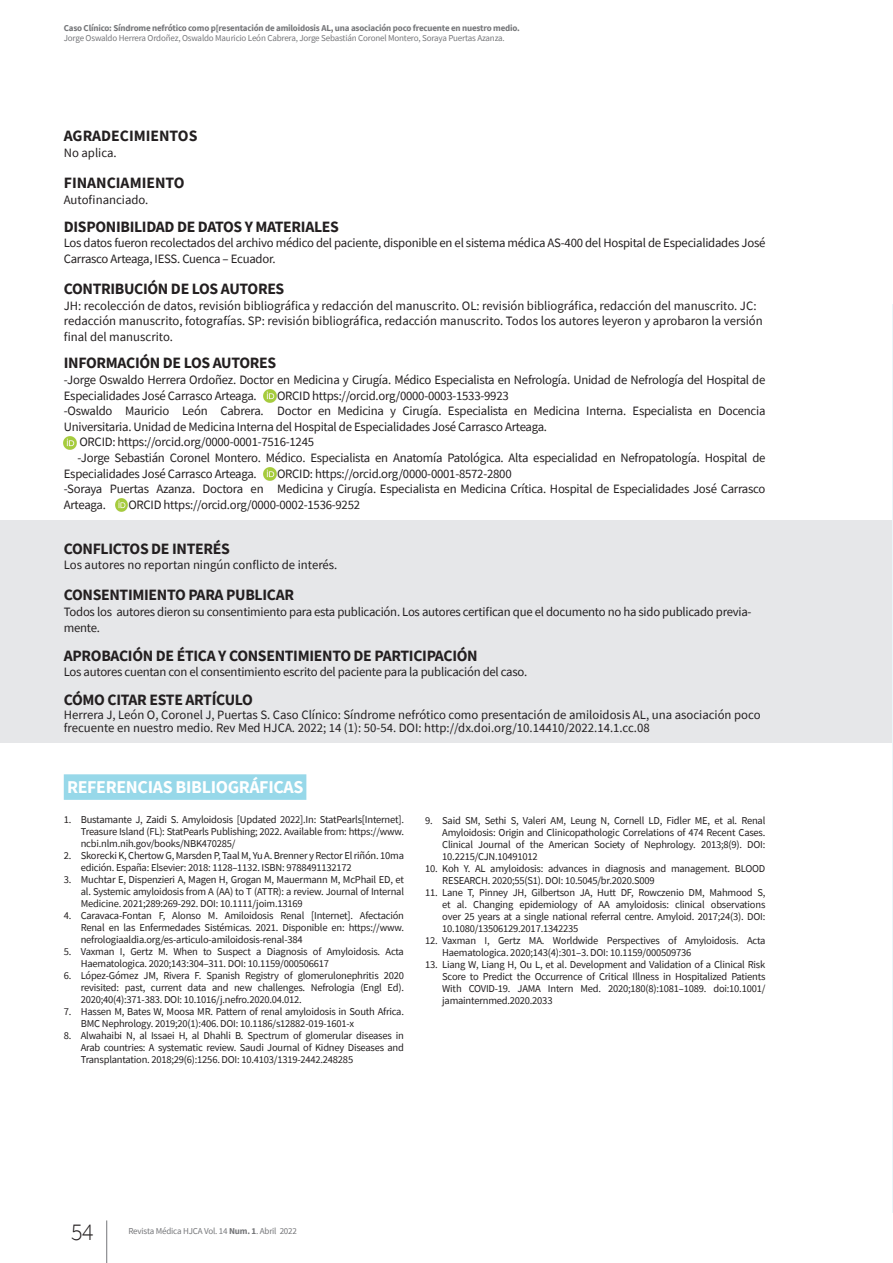
<style>
.page{position:relative;width:893px;height:1263px;background:#fff}
.page>*{position:absolute;margin:0;border:0;box-sizing:border-box;transform-origin:0 0}
.t1{font:300 24px "Source Sans Pro";color:#231f20}
.subtitulo2{font:700 18px "Source Sans Pro";letter-spacing:-.02em;color:#fff}
.de_los_autores{font:700 15.75px "Source Sans Pro";letter-spacing:-.02em;color:#231f20}
.EndNote_Bibliography{font:700 15.75px "Source Sans Pro";color:#231f20}
.de_los_autores-2{font:12.75px/15.6px "Source Sans Pro";letter-spacing:-.02em;color:#231f20}
.EndNote_Bibliography-2{font:12.75px/15.6px "Source Sans Pro";color:#231f20}
.de_los_autores-3{font:12.75px/13.5px "Source Sans Pro";color:#231f20}
.t2{font:10.5px/12px "Source Sans Pro";letter-spacing:-.02em;color:#231f20;text-align:justify}
.up{font:9px "Source Sans Pro";letter-spacing:-.02em;color:#757679}
.up-2{font:700 9px "Source Sans Pro";letter-spacing:-.02em;color:#757679}
.s1{font-weight:700}
</style>
<div class="page">
<hr style="left:106px;top:1220px;width:1px;height:43px;background:#757679">
<div style="left:0;top:520px;width:893px;height:223px;background:#e6e7e9"></div>
<hr style="left:892px;top:304px;width:1px;height:908px;background:#eaf6f9">
<svg style="left:264px;top:390px;width:13px;height:12px"></svg>
<svg style="left:64px;top:436px;width:13px;height:13px"></svg>
<svg style="left:264px;top:468px;width:13px;height:12px"></svg>
<svg style="left:115px;top:499px;width:13px;height:13px"></svg>
<div style="left:64px;top:774px;width:242px;height:26px;background:#97d8e9"></div>
<p class="up-2" style="left:64px;top:22px;width:458px">Caso Clínico: Síndrome nefrótico como p[resentación de amiloidosis AL, una asociación poco frecuente en nuestro medio.</p>
<p class="up" style="left:64px;top:33px;width:442px">Jorge Oswaldo Herrera Ordoñez, Oswaldo Mauricio León Cabrera, Jorge Sebastián Coronel Montero, Soraya Puertas Azanza.</p>
<p class="EndNote_Bibliography" style="left:64px;top:125px;width:135px">AGRADECIMIENTOS</p>
<p class="EndNote_Bibliography-2" style="left:64px;top:144px;width:54px">No aplica.</p>
<p class="EndNote_Bibliography" style="left:64px;top:173px;width:122px">FINANCIAMIENTO</p>
<p class="EndNote_Bibliography-2" style="left:64px;top:192px;width:86px">Autofinanciado.</p>
<p class="de_los_autores" style="left:64px;top:216px;width:277px">DISPONIBILIDAD DE DATOS Y MATERIALES</p>
<p class="de_los_autores-2" style="left:64px;top:235px;width:703px">Los datos fueron recolectados del archivo médico del paciente, disponible en el sistema médica AS-400 del Hospital de Especialidades José<br>Carrasco Arteaga, IESS. Cuenca – Ecuador.</p>
<p class="de_los_autores" style="left:64px;top:278px;width:222px">CONTRIBUCIÓN DE LOS AUTORES</p>
<p class="EndNote_Bibliography-2" style="left:64px;top:297px;width:700px">JH: recolección de datos, revisión bibliográfica y redacción del manuscrito. OL: revisión bibliográfica, redacción del manuscrito. JC: redacción manuscrito, fotografías. SP: revisión bibliográfica, redacción manuscrito. Todos los autores leyeron y aprobaron la versión final del manuscrito.</p>
<p class="de_los_autores" style="left:64px;top:353px;width:214px">INFORMACIÓN DE LOS AUTORES</p>
<p class="de_los_autores-2" style="left:64px;top:372px;width:703px">-Jorge Oswaldo Herrera Ordoñez. Doctor en Medicina y Cirugía. Médico Especialista en Nefrología. Unidad de Nefrología del Hospital de<br>Especialidades José Carrasco Arteaga.</p>
<p class="de_los_autores-2" style="left:277px;top:387px;width:233px">ORCID https://orcid.org/0000-0003-1533-9923</p>
<p class="de_los_autores-2" style="left:64px;top:403px;width:703px">-Oswaldo Mauricio León Cabrera. Doctor en Medicina y Cirugía. Especialista en Medicina Interna. Especialista en Docencia<br>Universitaria. Unidad de Medicina Interna del Hospital de Especialidades José Carrasco Arteaga.</p>
<p class="de_los_autores-2" style="left:79px;top:434px;width:236px">ORCID: https://orcid.org/0000-0001-7516-1245</p>
<p class="de_los_autores-2" style="left:64px;top:450px;width:703px;text-indent:14px">-Jorge Sebastián Coronel Montero. Médico. Especialista en Anatomía Patológica. Alta especialidad en Nefropatología. Hospital de<br>Especialidades José Carrasco Arteaga.</p>
<p class="de_los_autores-2" style="left:277px;top:465px;width:236px">ORCID: https://orcid.org/0000-0001-8572-2800</p>
<p class="de_los_autores-2" style="left:64px;top:481px;width:703px">-Soraya Puertas Azanza. Doctora en Medicina y Cirugía. Especialista en Medicina Crítica. Hospital de Especialidades José Carrasco<br>Arteaga.</p>
<p class="de_los_autores-2" style="left:128px;top:497px;width:233px">ORCID https://orcid.org/0000-0002-1536-9252</p>
<p class="de_los_autores" style="left:64px;top:538px;width:168px">CONFLICTOS DE INTERÉS</p>
<p class="de_los_autores-3" style="left:64px;top:558px;width:275px">Los autores no reportan ningún conflicto de interés.</p>
<p class="de_los_autores" style="left:64px;top:584px;width:232px">CONSENTIMIENTO PARA PUBLICAR</p>
<p class="de_los_autores-2" style="left:64px;top:604px;width:689px">Todos los autores dieron su consentimiento para esta publicación. Los autores certifican que el documento no ha sido publicado previa&shy;mente.</p>
<p class="de_los_autores" style="left:64px;top:645px;width:415px">APROBACIÓN DE ÉTICA Y CONSENTIMIENTO DE PARTICIPACIÓN</p>
<p class="de_los_autores-2" style="left:64px;top:664px;width:465px">Los autores cuentan con el consentimiento escrito del paciente para la publicación del caso.</p>
<p class="de_los_autores" style="left:64px;top:689px;width:191px">CÓMO CITAR ESTE ARTÍCULO</p>
<p class="de_los_autores-3" style="left:64px;top:708px;width:698px">Herrera J, León O, Coronel J, Puertas S. Caso Clínico: Síndrome nefrótico como presentación de amiloidosis AL, una asociación poco frecuente en nuestro medio. Rev Med HJCA. 2022; 14 (1): 50-54. DOI: http://dx.doi.org/10.14410/2022.14.1.cc.08</p>
<p class="subtitulo2" style="left:67px;top:774px;width:238px">REFERENCIAS BIBLIOGRÁFICAS</p>
<p class="t2" style="left:81px;top:813px;width:325px;text-indent:-17px">1. Bustamante J, Zaidi S. Amyloidosis [Updated 2022].In: StatPearls[Internet].<br>Treasure Island (FL): StatPearls Publishing; 2022. Available from: https://www. ncbi.nlm.nih.gov/books/NBK470285/</p>
<p class="t2" style="left:81px;top:849px;width:325px;text-indent:-17px">2. Skorecki K, Chertow G, Marsden P, Taal M, Yu A. Brenner y Rector El riñón. 10ma edición. España: Elsevier: 2018: 1128–1132. ISBN: 9788491132172</p>
<p class="t2" style="left:81px;top:873px;width:325px;text-indent:-17px">3. Muchtar E, Dispenzieri A, Magen H, Grogan M, Mauermann M, McPhail ED, et al. Systemic amyloidosis from A (AA) to T (ATTR): a review. Journal of Internal Medicine. 2021;289:269-292. DOI: 10.1111/joim.13169</p>
<p class="t2" style="left:81px;top:909px;width:325px;text-indent:-17px">4. Caravaca-Fontan F, Alonso M. Amiloidosis Renal [Internet]. Afectación Renal en las Enfermedades Sistémicas. 2021. Disponible en: https://www. nefrologiaaldia.org/es-articulo-amiloidosis-renal-384</p>
<p class="t2" style="left:81px;top:945px;width:325px;text-indent:-17px">5. Vaxman I, Gertz M. When to Suspect a Diagnosis of Amyloidosis. Acta<br>Haematologica. 2020;143:304–311. DOI: 10.1159/000506617</p>
<p class="t2" style="left:81px;top:969px;width:325px;text-indent:-17px">6. López-Gómez JM, Rivera F. Spanish Registry of glomerulonephritis 2020 revisited: past, current data and new challenges. Nefrologia (Engl Ed).<br>2020;40(4):371-383. DOI: 10.1016/j.nefro.2020.04.012.</p>
<p class="t2" style="left:81px;top:1005px;width:325px;text-indent:-17px">7. Hassen M, Bates W, Moosa MR. Pattern of renal amyloidosis in South Africa.<br>BMC Nephrology. 2019;20(1):406. DOI: 10.1186/s12882-019-1601-x</p>
<p class="t2" style="left:81px;top:1029px;width:325px;text-indent:-17px">8. Alwahaibi N, al Issaei H, al Dhahli B. Spectrum of glomerular diseases in Arab countries: A systematic review. Saudi Journal of Kidney Diseases and Transplantation. 2018;29(6):1256. DOI: 10.4103/1319-2442.248285</p>
<p class="t2" style="left:442px;top:814px;width:325px;text-indent:-17px">9. Said SM, Sethi S, Valeri AM, Leung N, Cornell LD, Fidler ME, et al. Renal Amyloidosis: Origin and Clinicopathologic Correlations of 474 Recent Cases.<br>Clinical Journal of the American Society of Nephrology. 2013;8(9). DOI:<br>10.2215/CJN.10491012</p>
<p class="t2" style="left:442px;top:862px;width:325px;text-indent:-17px">10. Koh Y. AL amyloidosis: advances in diagnosis and management. BLOOD<br>RESEARCH. 2020;55(S1). DOI: 10.5045/br.2020.S009</p>
<p class="t2" style="left:442px;top:886px;width:325px;text-indent:-17px">11. Lane T, Pinney JH, Gilbertson JA, Hutt DF, Rowczenio DM, Mahmood S, et al. Changing epidemiology of AA amyloidosis: clinical observations over 25 years at a single national referral centre. Amyloid. 2017;24(3). DOI:<br>10.1080/13506129.2017.1342235</p>
<p class="t2" style="left:442px;top:934px;width:325px;text-indent:-17px">12. Vaxman I, Gertz MA. Worldwide Perspectives of Amyloidosis. Acta<br>Haematologica. 2020;143(4):301–3. DOI: 10.1159/000509736</p>
<p class="t2" style="left:442px;top:958px;width:325px;text-indent:-17px">13. Liang W, Liang H, Ou L, et al. Development and Validation of a Clinical Risk Score to Predict the Occurrence of Critical Illness in Hospitalized Patients With COVID-19. JAMA Intern Med. 2020;180(8):1081–1089. doi:10.1001/ jamainternmed.2020.2033</p>
<h1 class="t1" style="left:71px;top:1217px;width:24px">54</h1>
<p class="up" style="left:128px;top:1226px;width:170px">Revista Médica HJCA Vol. 14 <span class="s1">Num. 1</span>. Abril 2022</p>
</div>
